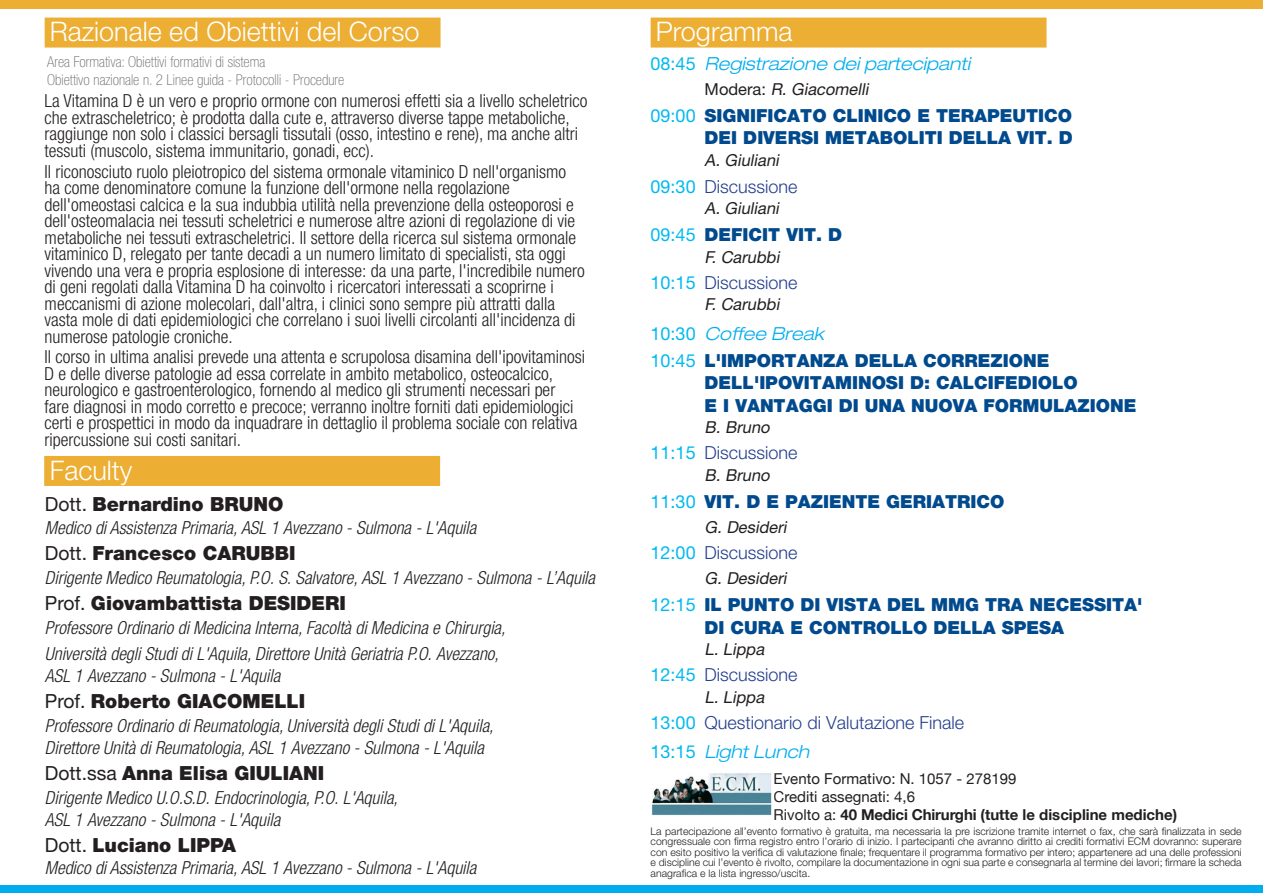
<style>
.page{position:relative;width:1263px;height:893px;background:#fff}
.page>*{position:absolute;margin:0;border:0;box-sizing:border-box;transform-origin:0 0}
.t1{font:300 27px "Helvetica Neue LT Std";color:#fff}
.t2{font:900 19.5px "Helvetica Neue LT Std";color:#231f20}
.t3{font:300 condensed 18px/16.5px "Helvetica Neue LT Std";color:#231f20}
.t4{font:italic 300 condensed 18px/21.9px "Helvetica Neue LT Std";color:#231f20}
.t5{font:900 18px/22.5px "Helvetica Neue LT Pro";color:#004a8d}
.t6{font:300 18px "Helvetica Neue LT Std";color:#253f8e}
.t7{font:18px "Helvetica Neue LT Std";color:#00baf1}
.t8{font:italic 300 expanded 18px "Helvetica Neue LT Std";color:#00aeef}
.t9{font:italic 16.5px "Helvetica Neue LT Std";color:#231f20}
.t10{font:16.5px "Helvetica Neue LT Std";color:#231f20}
.t11{font:15px/18px "Helvetica Neue";color:#231f20}
.t12{font:100 condensed 15px/18px "Helvetica Neue LT Std";color:#6c6d70}
.t13{font:300 10.5px/10.5px "Helvetica Neue LT Std";color:#231f20;text-align:justify}
.s1{font-weight:400}
.s2{font-style:italic}
.s3{font-weight:700}
</style>
<div class="page">
<div style="left:0;top:0;width:1263px;height:8px;background:#ecae33"></div>
<div style="left:0;top:885px;width:1263px;height:8px;background:#00aeef"></div>
<img style="left:652px;top:773px;width:120px;height:42px">
<div style="left:651px;top:18px;width:395px;height:30px;background:#ecae33"></div>
<div style="left:45px;top:18px;width:396px;height:30px;background:#ecae33"></div>
<div style="left:44px;top:456px;width:396px;height:30px;background:#ecae33"></div>
<h1 class="t1" style="left:50px;top:15px;width:371px">Razionale ed Obiettivi del Corso</h1>
<p class="t12" style="left:47px;top:53px;width:299px">Area Formativa: Obiettivi formativi di sistema<br>Obiettivo nazionale 2.n Linee guida - Protocolli - Procedure</p>
<p class="t3" style="left:45px;top:93px;width:544px">La Vitamina èD un vero e proprio ormone con numerosi effetti sia a livello scheletrico che extrascheletrico è; prodotta dalla cute ,e attraverso diverse tappe metaboliche, raggiunge non solo i classici bersagli tissutali (osso, intestino e rene ,) ma anche altri tessuti (muscolo, sistema immunitario, gonadi, ecc .(</p>
<p class="t3" style="left:45px;top:163px;width:542px">Il riconosciuto ruolo pleiotropico del sistema ormonale vitaminico D nell'organismo ha come denominatore comune la funzione dell'ormone nella regolazione dell'omeostasi calcica lae sua indubbia utilità nella prevenzione della osteoporosi e dell'osteomalacia nei tessuti scheletrici e numerose altre azioni di regolazione di vie metaboliche nei tessuti extrascheletrici Il. settore della ricerca sul sistema ormonale vitaminico ,D relegato per tante decadi a un numero limitato di specialisti, sta oggi vivendo una vera e propria esplosione di interesse: da una parte 'l, incredibile numero di geni regolati dalla Vitamina D ha coinvolto i ricercatori interessati a scoprirne i meccanismi di azione molecolari, dall'altra i, clinici sono sempre più attratti dalla vasta mole di dati epidemiologici che correlano i suoi livelli circolanti all'incidenza di numerose patologie croniche.</p>
<p class="t3" style="left:45px;top:349px;width:542px">Il corso in ultima analisi prevede una attenta e scrupolosa disamina dell'ipovitaminosi eD delle diverse patologie ad essa correlate in ambito metabolico, osteocalcico, neurologico e gastroenterologico, fornendo al medico gli strumenti necessari per<br>fare diagnosi in modo corretto e precoce; verranno inoltre forniti dati epidemiologici certi e prospettici in modo da inquadrare in dettaglio il problema sociale con relativa ripercussione sui costi sanitari.</p>
<h1 class="t1" style="left:50px;top:453px;width:84px">Faculty</h1>
<p class="t2" style="left:45px;top:492px;width:240px"><span class="s1">Dott.</span> Bernardino BRUNO</p>
<p class="t4" style="left:45px;top:517px;width:433px">Medico di Assistenza Primaria, ASL 1 Avezzano - Sulmona 'L- Aquila</p>
<p class="t2" style="left:45px;top:541px;width:252px"><span class="s1">Dott.</span> Francesco CARUBBI</p>
<p class="t4" style="left:45px;top:567px;width:552px">Dirigente Medico Reumatologia .S.O. P, Salvatore, ASL 1 Avezzano - Sulmona ’L- Aquila</p>
<p class="t2" style="left:45px;top:591px;width:303px"><span class="s1">Prof.</span> Giovambattista DESIDERI</p>
<p class="t4" style="left:45px;top:615px;width:462px;line-height:26.2px">Professore Ordinario di Medicina Interna, Facoltà di Medicina e Chirurgia,<br>Università degli Studi di 'L Aquila, Direttore Unità Geriatria .O. P Avezzano,</p>
<p class="t4" style="left:45px;top:665px;width:237px">ASL 1 Avezzano - Sulmona 'L- Aquila</p>
<p class="t2" style="left:45px;top:689px;width:262px"><span class="s1">Prof.</span> Roberto GIACOMELLI</p>
<p class="t4" style="left:45px;top:715px;width:450px">Professore Ordinario di Reumatologia, Università degli Studi di 'L Aquila,<br>Direttore Unità di Reumatologia, ASL 1 Avezzano - Sulmona 'L- Aquila</p>
<p class="t2" style="left:45px;top:761px;width:281px"><span class="s1">Dott.ssa</span> Anna Elisa GIULIANI</p>
<p class="t4" style="left:45px;top:787px;width:354px">Dirigente Medico .D.S.O.U Endocrinologia 'L.O.P, Aquila,<br>ASL 1 Avezzano - Sulmona 'L- Aquila</p>
<p class="t2" style="left:45px;top:833px;width:193px"><span class="s1">Dott.</span> Luciano LIPPA</p>
<p class="t4" style="left:45px;top:857px;width:433px">Medico di Assistenza Primaria, ASL 1 Avezzano - Sulmona 'L- Aquila</p>
<h1 class="t1" style="left:656px;top:15px;width:138px">Programma</h1>
<p class="t8" style="left:705px;top:53px;width:267px">Registrazione dei partecipanti</p>
<p class="t7" style="left:651px;top:53px;width:47px">08:45</p>
<p class="t7" style="left:651px;top:105px;width:47px">09:00</p>
<p class="t7" style="left:651px;top:176px;width:47px">09:30</p>
<p class="t7" style="left:651px;top:224px;width:47px">09:45</p>
<p class="t7" style="left:651px;top:271px;width:47px">10:15</p>
<p class="t7" style="left:651px;top:323px;width:47px">10:30</p>
<p class="t7" style="left:651px;top:350px;width:47px">10:45</p>
<p class="t7" style="left:651px;top:442px;width:47px">11:15</p>
<p class="t7" style="left:651px;top:490px;width:47px">11:30</p>
<p class="t7" style="left:651px;top:542px;width:47px">12:00</p>
<p class="t7" style="left:651px;top:594px;width:47px">12:15</p>
<p class="t7" style="left:651px;top:664px;width:47px">12:45</p>
<p class="t7" style="left:651px;top:711px;width:47px">13:00</p>
<p class="t7" style="left:651px;top:741px;width:47px">13:15</p>
<p class="t9" style="left:782px;top:79px;width:91px">. Giacomelli</p>
<p class="t10" style="left:705px;top:79px;width:82px">Modera <span class="s2">R</span>:</p>
<p class="t5" style="left:705px;top:104px;width:369px">SIGNIFICATO CLINICO E TERAPEUTICO</p>
<p class="t5" style="left:705px;top:127px;width:370px">DEI DIVERSI METABOLITI DELLA VIT D.</p>
<p class="t9" style="left:715px;top:150px;width:68px">. Giuliani</p>
<p class="t9" style="left:705px;top:150px;width:16px">A</p>
<p class="t6" style="left:705px;top:175px;width:94px">Discussione</p>
<p class="t9" style="left:715px;top:199px;width:68px">. Giuliani</p>
<p class="t9" style="left:705px;top:199px;width:16px">A</p>
<p class="t5" style="left:705px;top:223px;width:139px">DEFICIT VIT D.</p>
<p class="t9" style="left:705px;top:247px;width:80px">.F Carubbi</p>
<p class="t6" style="left:705px;top:271px;width:94px">Discussione</p>
<p class="t9" style="left:705px;top:294px;width:80px">.F Carubbi</p>
<p class="t8" style="left:705px;top:323px;width:121px">Coffee Break</p>
<p class="t5" style="left:705px;top:349px;width:346px">L'IMPORTANZA DELLA CORREZIONE</p>
<p class="t5" style="left:705px;top:371px;width:433px">DELL'IPOVITAMINOSI D: CALCIFEDIOLO<br>E I VANTAGGI DI UNA NUOVA FORMULAZIONE</p>
<p class="t9" style="left:716px;top:418px;width:59px">. Bruno</p>
<p class="t9" style="left:705px;top:418px;width:16px">B</p>
<p class="t6" style="left:705px;top:442px;width:94px">Discussione</p>
<p class="t9" style="left:705px;top:465px;width:16px">B</p>
<p class="t5" style="left:705px;top:490px;width:301px">VIT D. E PAZIENTE GERIATRICO</p>
<p class="t9" style="left:716px;top:465px;width:59px">. Bruno</p>
<p class="t9" style="left:705px;top:517px;width:17px">G</p>
<p class="t6" style="left:705px;top:541px;width:94px">Discussione</p>
<p class="t9" style="left:717px;top:517px;width:74px">. Desideri</p>
<p class="t9" style="left:705px;top:569px;width:17px">G</p>
<p class="t5" style="left:705px;top:593px;width:439px">IL PUNTO DI VISTA DEL MMG TRA NECESSITA'</p>
<p class="t9" style="left:717px;top:569px;width:74px">. Desideri</p>
<p class="t5" style="left:705px;top:616px;width:361px">DI CURA E CONTROLLO DELLA SPESA</p>
<p class="t9" style="left:705px;top:639px;width:65px">.L Lippa</p>
<p class="t6" style="left:705px;top:664px;width:94px">Discussione</p>
<p class="t9" style="left:705px;top:687px;width:65px">.L Lippa</p>
<p class="t6" style="left:705px;top:711px;width:261px">Questionario di Valutazione Finale</p>
<p class="t8" style="left:705px;top:741px;width:106px">Light Lunch</p>
<p class="t11" style="left:774px;top:769px;width:405px">Evento Formativo N: . 1057 - 278199<br>Crediti assegnati: 4,6<br>Rivolto :a <span class="s3">40 Medici Chirurghi (tutte le discipline mediche(</span></p>
<p class="t13" style="left:651px;top:825px;width:593px">La partecipazione all’evento formativo è gratuita, ma necessaria la pre iscrizione tramite internet o fax, che sarà finalizzata in sede congressuale con firma registro entro ’l orario di inizio I. partecipanti che avranno diritto ai crediti formativi ECM dovranno: superare con esito positivo la verifica di valutazione finale; frequentare il programma formativo per intero; appartenere ad una delle professioni e discipline cui ’l evento è rivolto, compilare la documentazione in ogni sua parte e consegnarla al termine dei lavori; firmare la scheda anagrafica lae lista ingresso/uscita.</p>
</div>
